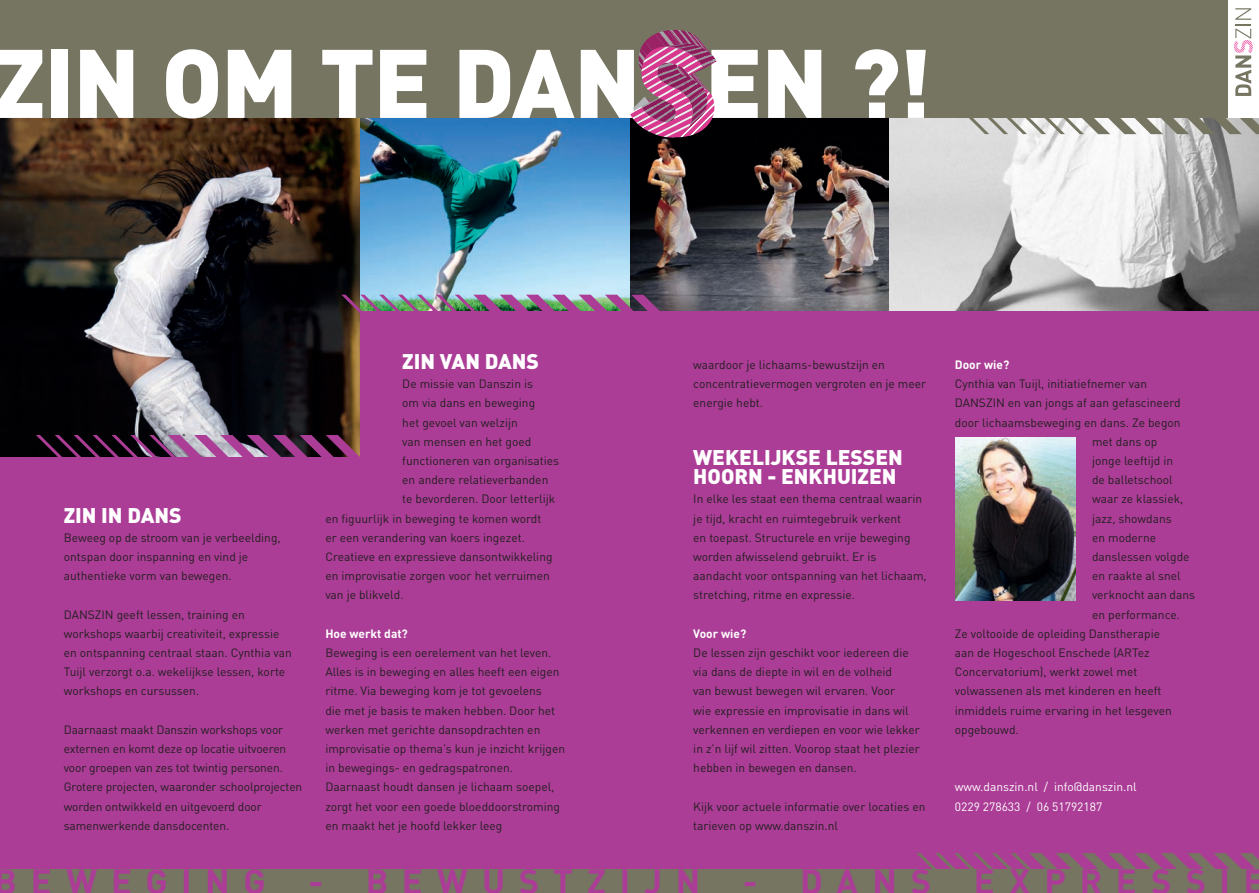
<style>
.page{position:relative;width:1259px;height:893px;background:#ab3d96}
.page>*{position:absolute;margin:0;border:0;box-sizing:border-box;transform-origin:0 0}
.t1{font:900 95.7px "DIN";letter-spacing:-.02em;color:#fff}
.t2{font:700 34.5px "DIN";letter-spacing:.395em;color:#ab3d96}
.kop{font:900 21px/19.2px "DIN";color:#fff}
.body{font:12px/19.2px "DIN";color:#231f20}
.body-2{font:12px "DIN";color:#fff}
.body-3{font:700 12px "DIN";color:#fff}
</style>
<div class="page">
<div style="left:0;top:869px;width:1259px;height:24px;background:#767561"></div>
<img style="left:629px;top:118px;width:261px;height:192px">
<img style="left:360px;top:118px;width:269px;height:177px">
<img style="left:890px;top:118px;width:369px;height:192px">
<img style="left:0;top:118px;width:360px;height:338px">
<div style="left:0;top:0;width:1259px;height:118px;background:#767561"></div>
<div style="left:1228px;top:0;width:31px;height:118px;background:#fff"></div>
<svg style="left:629px;top:30px;width:88px;height:107px"></svg>
<img style="left:955px;top:438px;width:120px;height:162px">
<svg style="left:36px;top:435px;width:324px;height:22px"></svg>
<svg style="left:341px;top:295px;width:371px;height:68px"></svg>
<svg style="left:916px;top:8px;width:343px;height:126px"></svg>
<p class="t1" style="left:-7px;top:19px;width:939px">ZIN OM TE DAN EN ?!</p>
<p class="kop" style="left:402px;top:351px;width:138px">ZIN VAN DANS</p>
<p class="body" style="left:402px;top:374px;width:132px">De missie van Danszin is</p>
<p class="body" style="left:402px;top:393px;width:134px">om via dans en beweging</p>
<p class="body" style="left:402px;top:412px;width:117px">het gevoel van welzijn</p>
<p class="body" style="left:402px;top:432px;width:130px">van mensen en het goed</p>
<p class="body" style="left:402px;top:451px;width:158px">functioneren van organisaties</p>
<p class="body" style="left:402px;top:470px;width:148px">en andere relatieverbanden</p>
<p class="body" style="left:402px;top:489px;width:154px">te bevorderen. Door letterlijk</p>
<p class="body" style="left:325px;top:508px;width:217px">en figuurlijk in beweging te komen wordt</p>
<p class="body" style="left:325px;top:528px;width:201px">er een verandering van koers ingezet.</p>
<p class="body" style="left:325px;top:547px;width:229px">Creatieve en expressieve dansontwikkeling</p>
<p class="body" style="left:325px;top:566px;width:226px">en improvisatie zorgen voor het verruimen</p>
<p class="body" style="left:325px;top:585px;width:80px">van je blikveld.</p>
<p class="body-3" style="left:325px;top:626px;width:84px">Hoe werkt dat?</p>
<p class="body" style="left:325px;top:643px;width:241px">Beweging is een oerelement van het leven.<br>Alles is in beweging en alles heeft een eigen ritme. Via beweging kom je tot gevoelens<br>die met je basis te maken hebben. Door het werken met gerichte dansopdrachten en improvisatie op thema’s kun je inzicht krijgen in bewegings- en gedragspatronen.</p>
<p class="body" style="left:325px;top:777px;width:236px">Daarnaast houdt dansen je lichaam soepel, zorgt het voor een goede bloeddoorstroming en maakt het je hoofd lekker leeg</p>
<p class="t2" style="left:-5px;top:859px;width:1271px">BEWEGING - BEWUSTZIJN - DANS EXPRESSIE</p>
<p class="body-3" style="left:955px;top:357px;width:56px">Door wie?</p>
<p class="body" style="left:955px;top:374px;width:194px">Cynthia van Tuijl, initiatiefnemer van</p>
<p class="body" style="left:955px;top:393px;width:227px">DANSZIN en van jongs af aan gefascineerd</p>
<p class="body" style="left:955px;top:412px;width:227px">door lichaamsbeweging en dans. Ze begon</p>
<p class="body" style="left:1092px;top:432px;width:67px">met dans op</p>
<p class="body" style="left:1092px;top:451px;width:83px">jonge leeftijd in</p>
<p class="body" style="left:1092px;top:470px;width:82px">de balletschool</p>
<p class="body" style="left:1092px;top:489px;width:93px">waar ze klassiek,</p>
<p class="body" style="left:1092px;top:508px;width:81px">jazz, showdans</p>
<p class="body" style="left:1092px;top:528px;width:66px">en moderne</p>
<p class="body" style="left:1092px;top:547px;width:99px">danslessen volgde</p>
<p class="body" style="left:1092px;top:566px;width:90px">en raakte al snel</p>
<p class="body" style="left:1092px;top:585px;width:105px">verknocht aan dans</p>
<p class="body" style="left:1092px;top:604px;width:89px">en performance.</p>
<p class="body" style="left:955px;top:624px;width:218px">Ze voltooide de opleiding Danstherapie aan de Hogeschool Enschede (ARTez Concervatorium), werkt zowel met volwassenen als met kinderen en heeft inmiddels ruime ervaring in het lesgeven opgebouwd.</p>
<p class="body" style="left:693px;top:355px;width:234px">waardoor je lichaams-bewustzijn en concentratievermogen vergroten en je meer energie hebt.</p>
<p class="kop" style="left:693px;top:447px;width:211px">WEKELIJKSE LESSEN<br>HOORN - ENKHUIZEN</p>
<p class="body" style="left:693px;top:489px;width:235px">In elke les staat een thema centraal waarin je tijd, kracht en ruimtegebruik verkent<br>en toepast. Structurele en vrije beweging worden afwisselend gebruikt. Er is aandacht voor ontspanning van het lichaam, stretching, ritme en expressie.</p>
<p class="body-3" style="left:693px;top:626px;width:55px">Voor wie?</p>
<p class="body" style="left:693px;top:643px;width:228px">De lessen zijn geschikt voor iedereen die via dans de diepte in wil en de volheid<br>van bewust bewegen wil ervaren. Voor<br>wie expressie en improvisatie in dans wil verkennen en verdiepen en voor wie lekker in z’n lijf wil zitten. Voorop staat het plezier hebben in bewegen en dansen.</p>
<p class="body" style="left:693px;top:796px;width:234px">Kijk voor actuele informatie over locaties en tarieven op www.danszin.nl</p>
<p class="kop" style="left:64px;top:504px;width:119px">ZIN IN DANS</p>
<p class="body" style="left:64px;top:528px;width:218px">Beweeg op de stroom van je verbeelding, ontspan door inspanning en vind je authentieke vorm van bewegen.</p>
<p class="body" style="left:64px;top:604px;width:230px">DANSZIN geeft lessen, training en workshops waarbij creativiteit, expressie en ontspanning centraal staan. Cynthia van Tuijl verzorgt o.a. wekelijkse lessen, korte workshops en cursussen.</p>
<p class="body" style="left:64px;top:720px;width:240px">Daarnaast maakt Danszin workshops voor externen en komt deze op locatie uitvoeren voor groepen van zes tot twintig personen.<br>Grotere projecten, waaronder schoolprojecten worden ontwikkeld en uitgevoerd door samenwerkende dansdocenten.</p>
<p class="body-2" style="left:955px;top:780px;width:183px">www.danszin.nl / info@danszin.nl</p>
<p class="body-2" style="left:955px;top:799px;width:149px">0229 278633 / 06 51792187</p>
</div>
